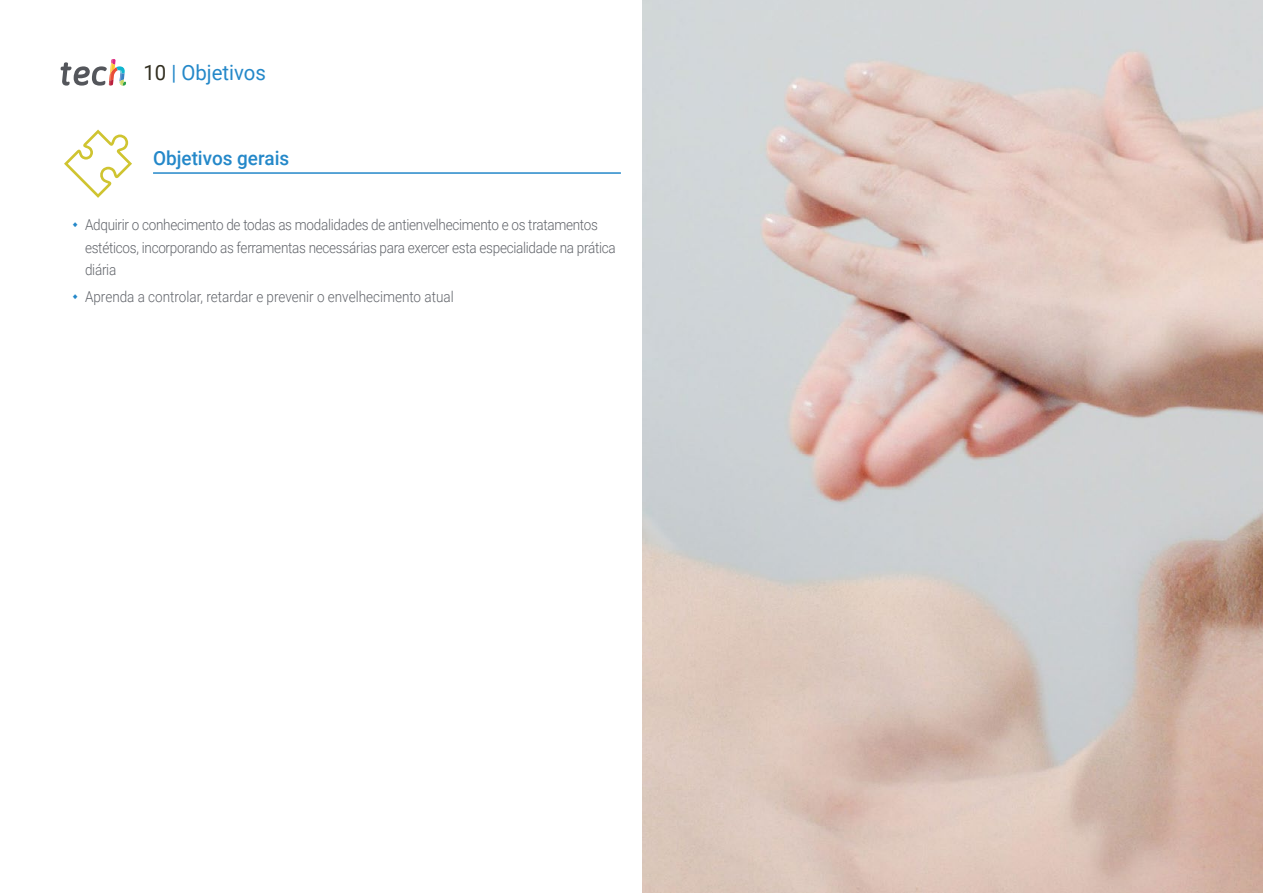
<style>
.page{position:relative;width:1263px;height:893px;background:#fff}
.page>*{position:absolute;margin:0;border:0;box-sizing:border-box;transform-origin:0 0}
.t1{font:21px "Roboto";color:#2488c9}
.t2{font:500 19.5px "Roboto";color:#2488c9}
.t3{font:300 15px/22.5px "Roboto";letter-spacing:-.02em;color:#61646a;scale:.9 1}
.t4{font:300 15px "Roboto";color:#61646a;scale:.9 1}
.s1{color:#312e20}
</style>
<div class="page">
<hr style="left:153px;top:173px;width:468px;height:1px;background:#2488c9">
<svg style="left:64px;top:130px;width:68px;height:68px"></svg>
<img style="left:642px;top:0;width:621px;height:893px">
<svg style="left:61px;top:59px;width:65px;height:27px"></svg>
<h1 class="t1" style="left:144px;top:57px;width:124px"><span class="s1">10</span> | Objetivos</h1>
<h2 class="t2" style="left:153px;top:144px;width:138px">Objetivos gerais</h2>
<p class="t3" style="left:85px;top:213px;width:591px">Adquirir o conhecimento de todas as modalidades de antienvelhecimento e os tratamentos estéticos, incorporando as ferramentas necessárias para exercer esta especialidade na prática diária</p>
<p class="t4" style="left:85px;top:286px;width:411px">Aprenda a controlar, retardar e prevenir o envelhecimento atual</p>
</div>
